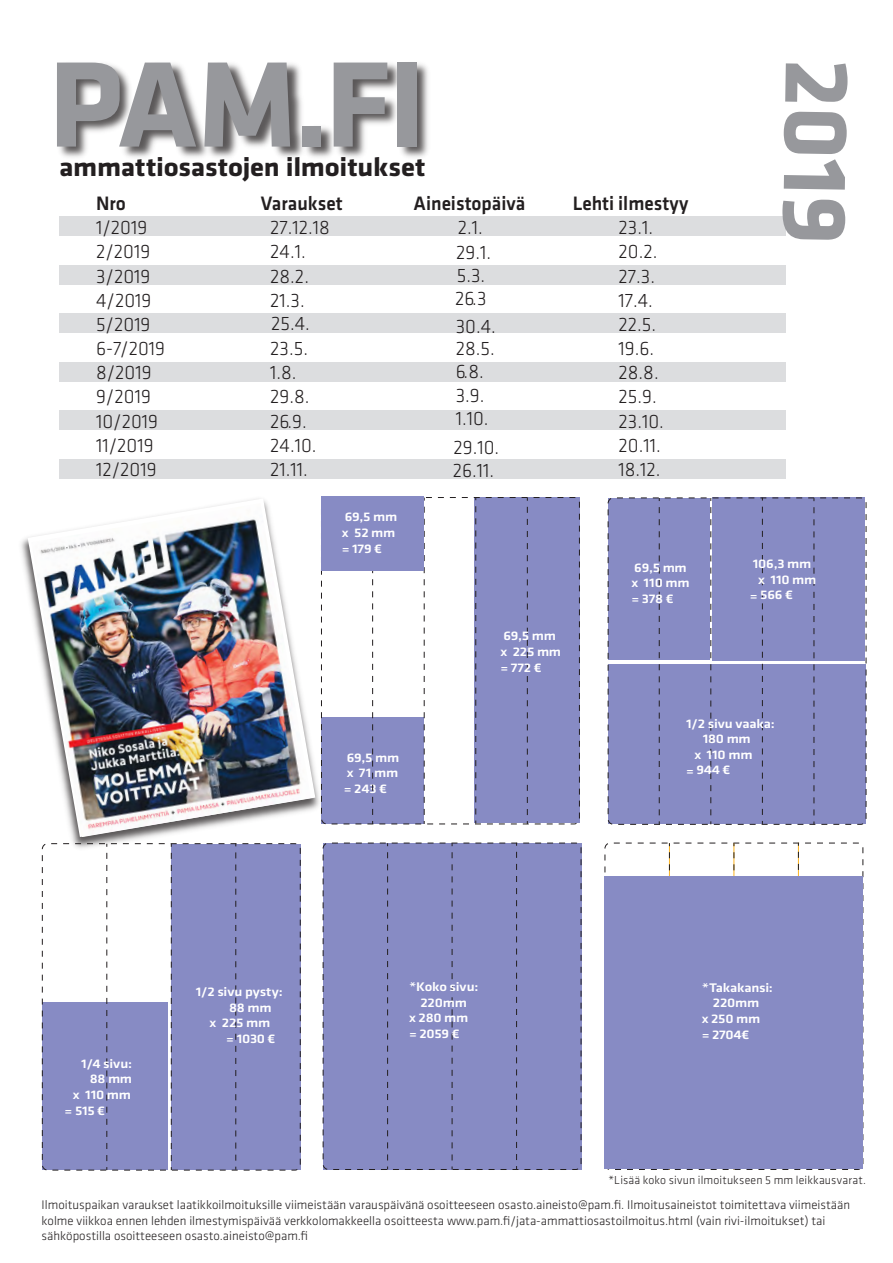
<style>
.page{position:relative;width:893px;height:1263px;background:#fff}
.page>*{position:absolute;margin:0;border:0;box-sizing:border-box;transform-origin:0 0}
.t1{font:700 126.15px "Klavika";color:#97989c}
.t2{font:700 94.5px "Klavika";color:#97989c}
.t3{font:700 27px "Klavika";letter-spacing:-.005em;color:#231f20;scale:1.07 1}
.t4{font:300 20.1px/23.1px "Klavika";color:#231f20;scale:.96 1}
.t5{font:500 20.1px "Klavika";color:#231f20;scale:.96 1}
.t6{font:300 12.9px/15.5px "Klavika";color:#231f20}
.t7{font:500 12.9px/15.6px "Klavika";letter-spacing:-.02em;color:#fff;scale:1.13 1}
.t8{font:500 12.9px "Klavika";color:#fff;scale:1.13 1}
.t9{font:300 12px "Klavika";letter-spacing:.01em;color:#231f20}
</style>
<div class="page">
<div style="left:59px;top:459px;width:727px;height:19px;background:#dcdddf"></div>
<div style="left:59px;top:410px;width:727px;height:20px;background:#dcdddf"></div>
<div style="left:59px;top:362px;width:727px;height:20px;background:#dcdddf"></div>
<div style="left:59px;top:314px;width:727px;height:19px;background:#dcdddf"></div>
<div style="left:59px;top:265px;width:727px;height:20px;background:#dcdddf"></div>
<div style="left:59px;top:217px;width:727px;height:19px;background:#dcdddf"></div>
<img style="left:59px;top:63px;width:369px;height:95px">
<img style="left:21px;top:537px;width:303px;height:316px">
<svg style="left:28px;top:498px;width:287px;height:339px"></svg>
<img style="left:31px;top:503px;width:280px;height:334px">
<svg style="left:669px;top:852px;width:1px;height:25px"></svg>
<svg style="left:734px;top:852px;width:1px;height:25px"></svg>
<svg style="left:798px;top:852px;width:1px;height:25px"></svg>
<div style="left:323px;top:843px;width:258px;height:326px;background:#878bc4"></div>
<div style="left:323px;top:843px;width:258px;height:327px;border:1px dashed #231f20;border-radius:5px"></div>
<svg style="left:387px;top:852px;width:1px;height:317px"></svg>
<svg style="left:452px;top:852px;width:1px;height:317px"></svg>
<svg style="left:516px;top:852px;width:1px;height:317px"></svg>
<div style="left:42px;top:1002px;width:126px;height:167px;background:#878bc4"></div>
<div style="left:171px;top:844px;width:130px;height:326px;background:#878bc4"></div>
<div style="left:42px;top:843px;width:259px;height:327px;border:1px dashed #231f20;border-radius:5px"></div>
<svg style="left:107px;top:853px;width:1px;height:317px"></svg>
<svg style="left:171px;top:853px;width:1px;height:317px"></svg>
<svg style="left:235px;top:852px;width:1px;height:318px"></svg>
<div style="left:605px;top:877px;width:258px;height:292px;background:#878bc4"></div>
<div style="left:712px;top:497px;width:153px;height:163px;background:#878bc4"></div>
<div style="left:475px;top:497px;width:105px;height:326px;background:#878bc4"></div>
<div style="left:321px;top:718px;width:103px;height:106px;background:#878bc4"></div>
<div style="left:321px;top:497px;width:259px;height:327px;border:1px dashed #231f20;border-radius:5px"></div>
<svg style="left:372px;top:570px;width:1px;height:254px"></svg>
<svg style="left:424px;top:507px;width:1px;height:317px"></svg>
<svg style="left:475px;top:506px;width:1px;height:317px"></svg>
<svg style="left:527px;top:507px;width:1px;height:317px"></svg>
<div style="left:608px;top:498px;width:102px;height:162px;background:#878bc4"></div>
<div style="left:608px;top:664px;width:258px;height:159px;background:#878bc4"></div>
<div style="left:608px;top:498px;width:258px;height:327px;border:1px dashed #231f20;border-radius:5px"></div>
<svg style="left:659px;top:507px;width:1px;height:317px"></svg>
<svg style="left:710px;top:507px;width:1px;height:317px"></svg>
<svg style="left:762px;top:507px;width:1px;height:317px"></svg>
<svg style="left:814px;top:507px;width:1px;height:317px"></svg>
<div style="left:321px;top:496px;width:103px;height:74px;background:#878bc4"></div>
<h1 class="t1" style="left:49px;top:13px;width:378px">PAM.FI</h1>
<h2 class="t2" style="left:886px;top:61px;width:186px;rotate:91deg">2019</h2>
<h3 class="t3" style="left:59px;top:147px;width:344px">ammattiosastojen ilmoitukset</h3>
<h3 class="t5" style="left:96px;top:190px;width:33px">Nro</h3>
<h3 class="t5" style="left:261px;top:190px;width:87px">Varaukset</h3>
<h3 class="t5" style="left:414px;top:189px;width:118px">Aineistopäivä</h3>
<h3 class="t5" style="left:573px;top:190px;width:122px">Lehti ilmestyy</h3>
<h3 class="t4" style="left:96px;top:216px;width:55px">1/2019</h3>
<h3 class="t4" style="left:270px;top:216px;width:64px">27.12.18</h3>
<h3 class="t4" style="left:458px;top:216px;width:28px">2.1.</h3>
<h3 class="t4" style="left:618px;top:216px;width:37px">23.1.</h3>
<h3 class="t4" style="left:96px;top:240px;width:58px">2/2019</h3>
<h3 class="t4" style="left:270px;top:240px;width:38px">24.1.</h3>
<h3 class="t4" style="left:456px;top:241px;width:38px">29.1.</h3>
<h3 class="t4" style="left:618px;top:240px;width:42px">20.2.</h3>
<h3 class="t4" style="left:96px;top:264px;width:58px">3/2019</h3>
<h3 class="t4" style="left:270px;top:264px;width:42px">28.2.</h3>
<h3 class="t4" style="left:618px;top:264px;width:40px">27.3.</h3>
<h3 class="t4" style="left:96px;top:288px;width:59px">4/2019</h3>
<h3 class="t4" style="left:270px;top:288px;width:37px">21.3.</h3>
<h3 class="t4" style="left:455px;top:263px;width:34px">5.3.<br>26.3</h3>
<h3 class="t4" style="left:618px;top:288px;width:37px">17.4.</h3>
<h3 class="t4" style="left:96px;top:313px;width:58px">5/2019</h3>
<h3 class="t4" style="left:271px;top:311px;width:42px">25.4.</h3>
<h3 class="t4" style="left:618px;top:313px;width:41px">22.5.</h3>
<h3 class="t4" style="left:96px;top:337px;width:74px">6-7/2019</h3>
<h3 class="t4" style="left:270px;top:337px;width:41px">23.5.</h3>
<h3 class="t4" style="left:618px;top:337px;width:39px">19.6.</h3>
<h3 class="t4" style="left:96px;top:361px;width:59px">8/2019</h3>
<h3 class="t4" style="left:270px;top:361px;width:29px">1.8.</h3>
<h3 class="t4" style="left:618px;top:361px;width:43px">28.8.</h3>
<h3 class="t4" style="left:96px;top:385px;width:59px">9/2019</h3>
<h3 class="t4" style="left:270px;top:385px;width:43px">29.8.</h3>
<h3 class="t4" style="left:618px;top:385px;width:41px">25.9.</h3>
<h3 class="t4" style="left:96px;top:409px;width:66px">10/2019</h3>
<h3 class="t4" style="left:270px;top:409px;width:40px">26.9.</h3>
<h3 class="t4" style="left:456px;top:314px;width:43px">30.4.<br>28.5.<br>6.8.<br>3.9.<br>1.10.</h3>
<h3 class="t4" style="left:618px;top:409px;width:49px">23.10.</h3>
<h3 class="t4" style="left:96px;top:433px;width:61px">11/2019</h3>
<h3 class="t4" style="left:270px;top:433px;width:50px">24.10.</h3>
<h3 class="t4" style="left:453px;top:435px;width:49px">29.10.</h3>
<h3 class="t4" style="left:618px;top:433px;width:45px">20.11.</h3>
<h3 class="t4" style="left:96px;top:458px;width:65px">12/2019</h3>
<h3 class="t4" style="left:270px;top:458px;width:41px">21.11.</h3>
<h3 class="t4" style="left:453px;top:459px;width:45px">26.11.</h3>
<h3 class="t4" style="left:618px;top:458px;width:45px">18.12.</h3>
<p class="t7" style="left:342px;top:509px;width:51px">69,5 mm x 52 mm = 179 €</p>
<p class="t7" style="left:344px;top:749px;width:51px;text-align:justify">69,5 mm x 71 mm = 243 €</p>
<p class="t7" style="left:501px;top:628px;width:55px">69,5 mm x 225 mm = 772 €</p>
<p class="t7" style="left:631px;top:559px;width:53px">69,5 mm x 110 mm = 378 €</p>
<p class="t7" style="left:753px;top:556px;width:53px">106,3 mm</p>
<p class="t7" style="left:758px;top:571px;width:53px">x 110 mm</p>
<p class="t7" style="left:750px;top:587px;width:40px">= 566 €</p>
<p class="t7" style="left:686px;top:715px;width:80px">1/2 sivu vaaka:</p>
<p class="t7" style="left:703px;top:731px;width:44px">180 mm</p>
<p class="t7" style="left:694px;top:746px;width:53px">x 110 mm</p>
<p class="t7" style="left:686px;top:762px;width:41px">= 944 €</p>
<p class="t7" style="left:81px;top:1055px;width:46px">1/4 sivu:</p>
<p class="t7" style="left:90px;top:1071px;width:39px">88 mm</p>
<p class="t7" style="left:73px;top:1086px;width:53px">x 110 mm</p>
<p class="t7" style="left:65px;top:1102px;width:37px">= 515 €</p>
<p class="t8" style="left:196px;top:983px;width:79px">1/2 sivu pysty:</p>
<p class="t7" style="left:229px;top:999px;width:39px">88 mm</p>
<p class="t7" style="left:210px;top:1015px;width:55px">x 225 mm</p>
<p class="t7" style="left:226px;top:1030px;width:45px">= 1030 €</p>
<p class="t7" style="left:409px;top:978px;width:63px">*Koko sivu:</p>
<p class="t7" style="left:420px;top:994px;width:43px">220mm</p>
<p class="t7" style="left:409px;top:1010px;width:54px">x 280 mm</p>
<p class="t7" style="left:409px;top:1025px;width:46px">= 2059 €</p>
<p class="t7" style="left:702px;top:979px;width:65px">*Takakansi:</p>
<p class="t7" style="left:713px;top:995px;width:43px">220mm</p>
<p class="t7" style="left:702px;top:1010px;width:53px">x 250 mm</p>
<p class="t7" style="left:702px;top:1026px;width:44px">= 2704€</p>
<p class="t9" style="left:608px;top:1173px;width:259px">*Lisää koko sivun ilmoitukseen 5 mm leikkausvarat.</p>
<p class="t6" style="left:42px;top:1197px;width:810px">Ilmoituspaikan varaukset laatikkoilmoituksille viimeistään varauspäivänä osoitteeseen osasto.aineisto@pam.fi. Ilmoitusaineistot toimitettava viimeistään kolme viikkoa ennen lehden ilmestymispäivää verkkolomakkeella osoitteesta www.pam.fi/jata-ammattiosastoilmoitus.html (vain rivi-ilmoitukset) tai sähköpostilla osoitteeseen osasto.aineisto@pam.fi</p>
</div>
